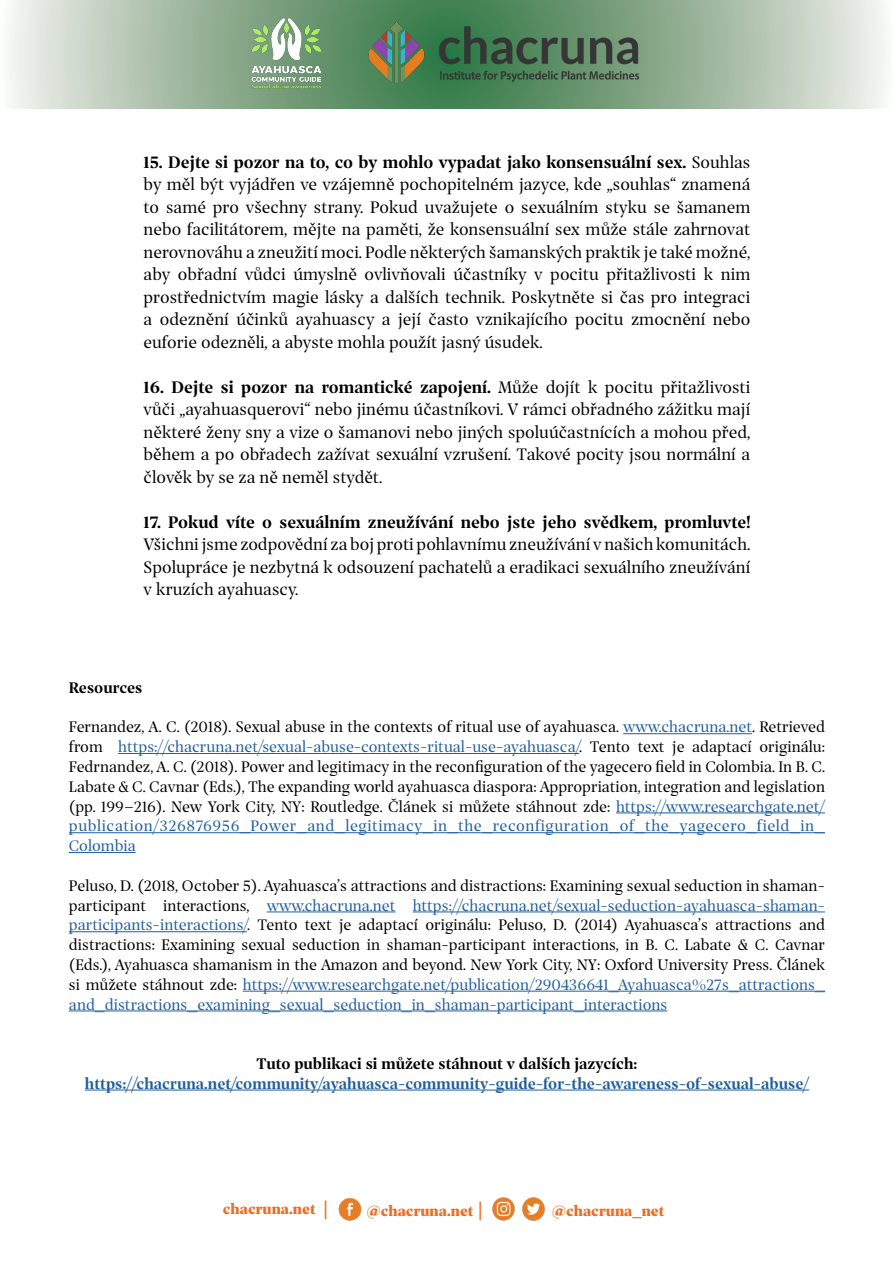
<style>
.page{position:relative;width:893px;height:1263px;background:#fff}
.page>*{position:absolute;margin:0;border:0;box-sizing:border-box;transform-origin:0 0}
.t1{font:18px/22.5px "Prospectus Std";color:#000;text-align:justify}
.t2{font:18px "Prospectus Std Bld";color:#000}
.t3{font:16.5px/19.8px "Prospectus Std";color:#000;text-align:justify}
.t4{font:16.5px "Prospectus Std Bld";color:#215e9e}
.t5{font:16.5px "Prospectus Std Bld";color:#000}
.t6{font:900 15.45px "Prospectus Std";color:#ec6e24}
.s1{font-family:"Prospectus Std"}
.s2{color:#215e9e}
</style>
<div class="page">
<hr style="left:623px;top:733px;width:129px;height:1px;background:#215e9e">
<hr style="left:118px;top:753px;width:461px;height:1px;background:#215e9e">
<hr style="left:616px;top:812px;width:209px;height:1px;background:#215e9e">
<hr style="left:69px;top:832px;width:756px;height:1px;background:#215e9e">
<hr style="left:69px;top:852px;width:67px;height:1px;background:#215e9e">
<hr style="left:267px;top:911px;width:128px;height:1px;background:#215e9e">
<hr style="left:413px;top:911px;width:412px;height:1px;background:#215e9e">
<hr style="left:69px;top:931px;width:178px;height:1px;background:#215e9e">
<hr style="left:243px;top:991px;width:582px;height:1px;background:#215e9e">
<hr style="left:69px;top:1010px;width:598px;height:1px;background:#215e9e">
<hr style="left:85px;top:1089px;width:724px;height:1px;background:#215e9e">
<svg style="left:10px;top:0;width:875px;height:108px;background:#a6bda7"></svg>
<img style="left:357px;top:14px;width:290px;height:80px">
<img style="left:247px;top:14px;width:80px;height:80px">
<img style="left:338px;top:1198px;width:24px;height:22px">
<img style="left:492px;top:1197px;width:23px;height:24px">
<img style="left:522px;top:1197px;width:23px;height:24px">
<p class="t2" style="left:144px;top:148px;width:608px">15. Dejte si pozor na to, co by mohlo vypadat jako konsensuální sex. <span class="s1">Souhlas</span></p>
<p class="t1" style="left:144px;top:173px;width:608px">by měl být vyjádřen ve vzájemně pochopitelném jazyce, kde „souhlas“ znamená to samé pro všechny strany. Pokud uvažujete o sexuálním styku se šamanem nebo facilitátorem, mějte na paměti, že konsensuální sex může stále zahrnovat nerovnováhu a zneužití moci. Podle některých šamanských praktik je také možné, aby obřadní vůdci úmyslně ovlivňovali účastníky v pocitu přitažlivosti k nim prostřednictvím magie lásky a dalších technik. Poskytněte si čas pro integraci a odeznění účinků ayahuascy a její často vznikajícího pocitu zmocnění nebo euforie odezněli, a abyste mohla použít jasný úsudek.</p>
<p class="t2" style="left:144px;top:373px;width:608px">16. Dejte si pozor na romantické zapojení. <span class="s1">Může dojít k pocitu přitažlivosti</span></p>
<p class="t1" style="left:144px;top:398px;width:608px">vůči „ayahuasquerovi“ nebo jinému účastníkovi. V rámci obřadného zážitku mají některé ženy sny a vize o šamanovi nebo jiných spoluúčastnících a mohou před, během a po obřadech zažívat sexuální vzrušení. Takové pocity jsou normální a člověk by se za ně neměl stydět.</p>
<p class="t2" style="left:144px;top:508px;width:608px">17. Pokud víte o sexuálním zneužívání nebo jste jeho svědkem, promluvte!</p>
<p class="t1" style="left:144px;top:533px;width:608px">Všichni jsme zodpovědní za boj proti pohlavnímu zneužívání v našich komunitách.<br>Spolupráce je nezbytná k odsouzení pachatelů a eradikaci sexuálního zneužívání v kruzích ayahuascy.</p>
<p class="t5" style="left:69px;top:675px;width:75px">Resources</p>
<p class="t3" style="left:69px;top:717px;width:758px">Fernandez, A. C. (2018). Sexual abuse in the contexts of ritual use of ayahuasca. <span class="s2">www.chacruna.net</span>. Retrieved from <span class="s2">https://chacruna.net/sexual-abuse-contexts-ritual-use-ayahuasca/</span>. Tento text je adaptací originálu:<br>Fedrnandez, A. C. (2018). Power and legitimacy in the reconfiguration of the yagecero field in Colombia. In B. C.<br>Labate &amp; C. Cavnar (Eds.), The expanding world ayahuasca diaspora: Appropriation, integration and legislation (pp. 199–216). New York City, NY: Routledge. Článek si můžete stáhnout zde: <span class="s2">https://www.researchgate.net/ publication/326876956_Power_and_legitimacy_in_the_reconfiguration_of_the_yagecero_field_in_ Colombia</span></p>
<p class="t3" style="left:69px;top:875px;width:758px">Peluso, D. (2018, October 5). Ayahuasca’s attractions and distractions: Examining sexual seduction in shaman&shy;participant interactions, <span class="s2">www.chacruna.net https://chacruna.net/sexual-seduction-ayahuasca-shaman&shy;participants-interactions/</span>. Tento text je adaptací originálu: Peluso, D. (2014) Ayahuasca’s attractions and distractions: Examining sexual seduction in shaman-participant interactions, in B. C. Labate &amp; C. Cavnar (Eds.), Ayahuasca shamanism in the Amazon and beyond. New York City, NY: Oxford University Press. Článek si můžete stáhnout zde: <span class="s2">https://www.researchgate.net/publication/290436641_Ayahuasca%27s_attractions_ and_distractions_examining_sexual_seduction_in_shaman-participant_interactions</span></p>
<p class="t5" style="left:257px;top:1051px;width:382px">Tuto publikaci si můžete stáhnout v dalších jazycích:</p>
<p class="t4" style="left:85px;top:1071px;width:726px">https://chacruna.net/community/ayahuasca-community-guide-for-the-awareness-of-sexual-abuse/</p>
<p class="t6" style="left:223px;top:1197px;width:106px">chacruna.net |</p>
<p class="t6" style="left:367px;top:1199px;width:117px">@chacruna.net |</p>
<p class="t6" style="left:552px;top:1199px;width:114px">@chacruna_net</p>
</div>
